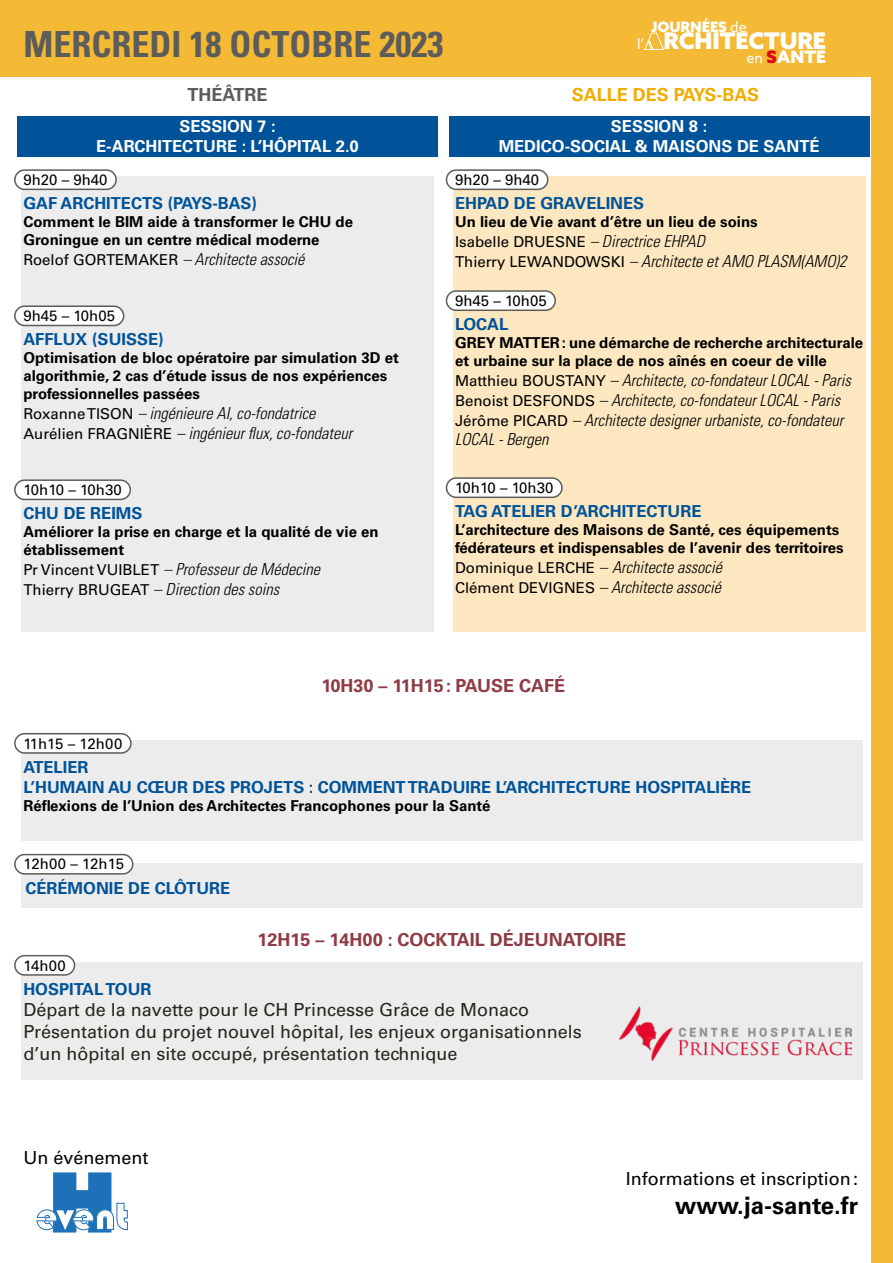
<style>
.page{position:relative;width:893px;height:1263px;background:#fff}
.page>*{position:absolute;margin:0;border:0;box-sizing:border-box;transform-origin:0 0}
.t1{font:700 condensed 36px "Univers LT Std";color:#5c5c5b}
.JAS_Internet{font:700 24px "Univers LT Std";color:#000}
.t2{font:900 22.95px "Azo Sans";color:#fff}
.HOSPITAL_TOUR{font:18px/21.6px "Univers LT Std";color:#25271b}
.PAUSE{font:700 18px "Univers LT Std";color:#8f3b45}
.BASE_Prog{font:18px "Univers LT Std";color:#000}
.SALLE_2-PAYS-BAS{font:700 18px "Univers LT Std";color:#f0ad00}
.SALLE_1-THEATRE{font:700 18px "Univers LT Std";color:#5c5c5b}
.t3{font:900 17.25px "Azo Sans";color:#fff}
.INTERVENANT{font:italic 300 condensed 16.5px/19.8px "Univers LT Std";color:#000}
.AGENCES{font:700 16.5px "Univers LT Std";color:#005399}
.SESSION_2{font:700 16.5px/19.8px "Univers LT Std";color:#fff;text-align:center}
.TITRE_Conference{font:700 15px/18px "Univers LT Std";color:#000}
.HORAIRES{font:15px "Univers LT Std";color:#000}
.t4{font:900 14.4px "Azo Sans";color:#fff}
.s1{font-weight:400}
.s2{font-weight:400;font-size:14.4px}
.s3{color:#e30613}
.s4{font-weight:400;font-style:normal;font-stretch:normal;font-size:15px}
</style>
<div class="page">
<div style="left:0;top:0;width:893px;height:77px;background:#f4b935"></div>
<div style="left:872px;top:66px;width:21px;height:1197px;background:#f4b935"></div>
<div style="left:21px;top:740px;width:842px;height:101px;background:#ececec"></div>
<div style="left:15px;top:734px;width:116px;height:19px;background:#fff;border-radius:10px"></div>
<div style="left:14px;top:733px;width:118px;height:21px;border:2px solid #5c5c5b;border-radius:10px"></div>
<div style="left:21px;top:962px;width:841px;height:118px;background:#ececec"></div>
<div style="left:15px;top:956px;width:59px;height:19px;background:#fff;border-radius:10px"></div>
<div style="left:14px;top:955px;width:61px;height:21px;border:2px solid #5c5c5b;border-radius:10px"></div>
<div style="left:21px;top:863px;width:841px;height:45px;background:#ececec"></div>
<div style="left:15px;top:854px;width:118px;height:20px;background:#fff;border-radius:10px"></div>
<div style="left:14px;top:854px;width:119px;height:20px;border:2px solid #5c5c5b;border-radius:10px"></div>
<div style="left:453px;top:176px;width:412px;height:455px;background:#fce7c0"></div>
<div style="left:446px;top:170px;width:102px;height:19px;background:#fff;border-radius:10px"></div>
<div style="left:446px;top:169px;width:102px;height:21px;border:2px solid #5c5c5b;border-radius:10px"></div>
<div style="left:446px;top:291px;width:109px;height:19px;background:#fff;border-radius:10px"></div>
<div style="left:446px;top:290px;width:110px;height:21px;border:2px solid #5c5c5b;border-radius:10px"></div>
<div style="left:446px;top:478px;width:116px;height:19px;background:#fff;border-radius:10px"></div>
<div style="left:446px;top:477px;width:117px;height:21px;border:2px solid #5c5c5b;border-radius:10px"></div>
<div style="left:21px;top:176px;width:413px;height:455px;background:#ececec"></div>
<div style="left:15px;top:170px;width:101px;height:19px;background:#fff;border-radius:10px"></div>
<div style="left:14px;top:169px;width:103px;height:21px;border:2px solid #5c5c5b;border-radius:10px"></div>
<div style="left:15px;top:306px;width:109px;height:19px;background:#fff;border-radius:10px"></div>
<div style="left:14px;top:305px;width:110px;height:21px;border:2px solid #5c5c5b;border-radius:10px"></div>
<div style="left:15px;top:480px;width:115px;height:19px;background:#fff;border-radius:10px"></div>
<div style="left:14px;top:479px;width:117px;height:21px;border:2px solid #5c5c5b;border-radius:10px"></div>
<div style="left:17px;top:116px;width:421px;height:40px;background:#005399"></div>
<div style="left:449px;top:116px;width:421px;height:40px;background:#005399"></div>
<svg style="left:37px;top:1172px;width:91px;height:60px"></svg>
<img style="left:619px;top:1006px;width:232px;height:54px">
<svg style="left:644px;top:32px;width:21px;height:18px"></svg>
<h1 class="t1" style="left:23px;top:22px;width:421px">MERCREDI 18 OCTOBRE 2023</h1>
<p class="t4" style="left:651px;top:17px;width:97px">JOURNÉES <span class="s1">de</span></p>
<p class="t2" style="left:637px;top:26px;width:191px"><span class="s2">l’</span> RCHITECTURE</p>
<p class="t3" style="left:746px;top:45px;width:81px"><span class="s2">en</span> <span class="s3">S</span>ANTÉ</p>
<p class="SALLE_1-THEATRE" style="left:187px;top:84px;width:82px">THÉÂTRE</p>
<p class="SALLE_2-PAYS-BAS" style="left:572px;top:84px;width:189px">SALLE DES PAYS-BAS</p>
<p class="SESSION_2" style="left:96px;top:116px;width:264px">SESSION 7 :<br>E-ARCHITECTURE : L’HÔPITAL 2.0</p>
<p class="SESSION_2" style="left:499px;top:116px;width:322px">SESSION 8 :<br>MEDICO-SOCIAL &amp; MAISONS DE SANTÉ</p>
<p class="HORAIRES" style="left:23px;top:171px;width:86px">9h20 – 9h40</p>
<p class="AGENCES" style="left:23px;top:194px;width:235px">GAF ARCHITECTS (PAYS-BAS)</p>
<p class="TITRE_Conference" style="left:23px;top:213px;width:331px">Comment le BIM aide à transformer le CHU de<br>Groningue en un centre médical moderne</p>
<p class="INTERVENANT" style="left:23px;top:250px;width:283px"><span class="s4">Roelof GORTEMAKER</span> – Architecte associé</p>
<p class="HORAIRES" style="left:23px;top:307px;width:93px">9h45 – 10h05</p>
<p class="AGENCES" style="left:23px;top:330px;width:142px">AFFLUX (SUISSE)</p>
<p class="TITRE_Conference" style="left:23px;top:349px;width:377px">Optimisation de bloc opératoire par simulation 3D et algorithmie, 2 cas d’étude issus de nos expériences professionnelles passées</p>
<p class="INTERVENANT" style="left:23px;top:404px;width:294px"><span class="s4">Roxanne TISON</span> – ingénieure AI, co-fondatrice</p>
<p class="INTERVENANT" style="left:23px;top:423px;width:330px"><span class="s4">Aurélien FRAGNIÈRE</span> – ingénieur flux, co-fondateur</p>
<p class="HORAIRES" style="left:23px;top:481px;width:100px">10h10 – 10h30</p>
<p class="AGENCES" style="left:23px;top:504px;width:121px">CHU DE REIMS</p>
<p class="TITRE_Conference" style="left:23px;top:523px;width:357px">Améliorer la prise en charge et la qualité de vie en établissement</p>
<p class="INTERVENANT" style="left:23px;top:560px;width:298px"><span class="s4">Pr Vincent VUIBLET</span> – Professeur de Médecine</p>
<p class="INTERVENANT" style="left:23px;top:579px;width:257px"><span class="s4">Thierry BRUGEAT</span> – Direction des soins</p>
<p class="HORAIRES" style="left:455px;top:171px;width:86px">9h20 – 9h40</p>
<p class="AGENCES" style="left:455px;top:194px;width:191px">EHPAD DE GRAVELINES</p>
<p class="TITRE_Conference" style="left:455px;top:213px;width:304px">Un lieu de Vie avant d’être un lieu de soins</p>
<p class="INTERVENANT" style="left:455px;top:232px;width:251px"><span class="s4">Isabelle DRUESNE</span> – Directrice EHPAD</p>
<p class="INTERVENANT" style="left:455px;top:251px;width:393px"><span class="s4">Thierry LEWANDOWSKI</span> – Architecte et AMO PLASM(AMO)2</p>
<p class="HORAIRES" style="left:455px;top:292px;width:93px">9h45 – 10h05</p>
<p class="AGENCES" style="left:455px;top:315px;width:55px">LOCAL</p>
<p class="TITRE_Conference" style="left:455px;top:334px;width:410px">GREY MATTER: une démarche de recherche architecturale et urbaine sur la place de nos aînés en coeur de ville</p>
<p class="INTERVENANT" style="left:455px;top:370px;width:397px"><span class="s4">Matthieu BOUSTANY</span> – Architecte, co-fondateur LOCAL - Paris</p>
<p class="INTERVENANT" style="left:455px;top:390px;width:387px"><span class="s4">Benoist DESFONDS</span> – Architecte, co-fondateur LOCAL - Paris</p>
<p class="INTERVENANT" style="left:455px;top:410px;width:390px"><span class="s4">Jérôme PICARD</span> – Architecte designer urbaniste, co-fondateur<br>LOCAL - Bergen</p>
<p class="HORAIRES" style="left:455px;top:479px;width:100px">10h10 – 10h30</p>
<p class="AGENCES" style="left:455px;top:502px;width:248px">TAG ATELIER D’ARCHITECTURE</p>
<p class="TITRE_Conference" style="left:455px;top:521px;width:390px">L’architecture des Maisons de Santé, ces équipements fédérateurs et indispensables de l’avenir des territoires</p>
<p class="INTERVENANT" style="left:455px;top:557px;width:268px"><span class="s4">Dominique LERCHE</span> – Architecte associé</p>
<p class="INTERVENANT" style="left:455px;top:577px;width:268px"><span class="s4">Clément DEVIGNES</span> – Architecte associé</p>
<p class="PAUSE" style="left:321px;top:675px;width:245px">10H30 – 11H15: PAUSE CAFÉ</p>
<p class="HORAIRES" style="left:23px;top:734px;width:101px">11h15 – 12h00</p>
<p class="AGENCES" style="left:23px;top:757px;width:67px">ATELIER</p>
<p class="AGENCES" style="left:23px;top:777px;width:729px">L’HUMAIN AU CŒUR DES PROJETS : COMMENT TRADUIRE L’ARCHITECTURE HOSPITALIÈRE</p>
<p class="TITRE_Conference" style="left:23px;top:796px;width:469px">Réflexions de l’Union des Architectes Francophones pour la Santé</p>
<p class="HORAIRES" style="left:23px;top:855px;width:102px">12h00 – 12h15</p>
<p class="AGENCES" style="left:25px;top:878px;width:206px">CÉRÉMONIE DE CLÔTURE</p>
<p class="PAUSE" style="left:258px;top:929px;width:370px">12H15 – 14H00 : COCKTAIL DÉJEUNATOIRE</p>
<p class="HORAIRES" style="left:23px;top:956px;width:44px">14h00</p>
<p class="AGENCES" style="left:23px;top:979px;width:130px">HOSPITAL TOUR</p>
<p class="HOSPITAL_TOUR" style="left:23px;top:999px;width:507px">Départ de la navette pour le CH Princesse Grâce de Monaco</p>
<p class="HOSPITAL_TOUR" style="left:23px;top:1021px;width:560px">Présentation du projet nouvel hôpital, les enjeux organisationnels d’un hôpital en site occupé, présentation technique</p>
<p class="BASE_Prog" style="left:23px;top:1147px;width:127px">Un événement</p>
<p class="BASE_Prog" style="left:626px;top:1168px;width:234px">Informations et inscription:</p>
<p class="JAS_Internet" style="left:675px;top:1191px;width:184px">www.ja-sante.fr</p>
</div>
